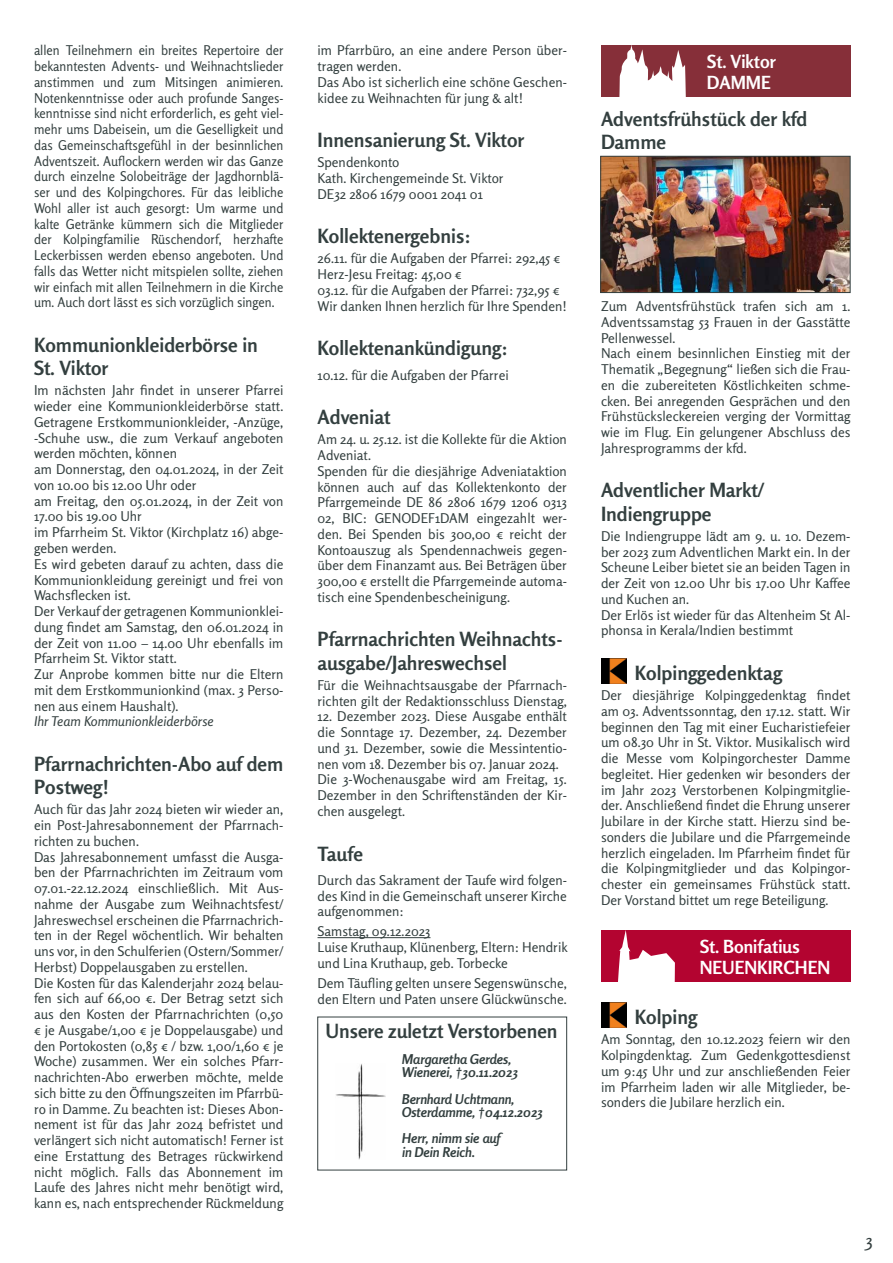
<style>
.page{position:relative;width:893px;height:1263px;background:#fff}
.page>*{position:absolute;margin:0;border:0;box-sizing:border-box;transform-origin:0 0}
.t1{font:700 19.5px/23.4px "Rosario";color:#333f3f}
.t2{font:700 18px/21px "Rosario";color:#fff}
.t3{font:18px "Rosario";color:#333f3f}
.t4{font:13.5px/15.8px "Rosario";color:#333f3f}
.t5{font:13.5px/15.8px "Rosario";color:#333f3f;text-align:justify;scale:.94 1}
.t6{font:italic 700 13.5px/13.5px "Rosario";color:#333f3f}
.t7{font:italic 13.5px "Rosario";color:#333f3f}
</style>
<div class="page">
<div style="left:317px;top:1017px;width:250px;height:153px;border:1px solid #333f3f"></div>
<img style="left:335px;top:1064px;width:51px;height:95px">
<hr style="left:317px;top:937px;width:113px;height:1px;background:#333f3f">
<div style="left:601px;top:46px;width:250px;height:51px;background:#862f39"></div>
<svg style="left:619px;top:45px;width:67px;height:52px"></svg>
<img style="left:601px;top:658px;width:25px;height:25px">
<div style="left:601px;top:931px;width:250px;height:51px;background:#b30430"></div>
<svg style="left:618px;top:930px;width:57px;height:52px"></svg>
<img style="left:601px;top:1002px;width:25px;height:26px">
<img style="left:602px;top:158px;width:246px;height:133px">
<div style="left:600px;top:156px;width:250px;height:137px;border:1px solid #333f3f"></div>
<p class="t5" style="left:34px;top:43px;width:267px">allen Teilnehmern ein breites Repertoire der bekanntesten Advents- und Weihnachtslieder anstimmen und zum Mitsingen animieren.<br>Notenkenntnisse oder auch profunde Sanges&shy;kenntnisse sind nicht erforderlich, es geht viel&shy;mehr ums Dabeisein, um die Geselligkeit und das Gemeinschaftsgefühl in der besinnlichen Adventszeit. Auflockern werden wir das Ganze durch einzelne Solobeiträge der Jagdhornblä&shy;ser und des Kolpingchores. Für das leibliche Wohl aller ist auch gesorgt: Um warme und kalte Getränke kümmern sich die Mitglieder der Kolpingfamilie Rüschendorf, herzhafte Leckerbissen werden ebenso angeboten. Und falls das Wetter nicht mitspielen sollte, ziehen wir einfach mit allen Teilnehmern in die Kirche um. Auch dort lässt es sich vorzüglich singen.</p>
<h1 class="t1" style="left:34px;top:333px;width:225px">Kommunionkleiderbörse in<br>St. Viktor</h1>
<p class="t4" style="left:34px;top:383px;width:251px">Im nächsten Jahr findet in unserer Pfarrei wieder eine Kommunionkleiderbörse statt.<br>Getragene Erstkommunionkleider, -Anzüge, -Schuhe usw., die zum Verkauf angeboten werden möchten, können<br>am Donnerstag, den 04.01.2024, in der Zeit von 10.00 bis 12.00 Uhr oder<br>am Freitag, den 05.01.2024, in der Zeit von 17.00 bis 19.00 Uhr<br>im Pfarrheim St. Viktor (Kirchplatz 16) abge&shy;geben werden.<br>Es wird gebeten darauf zu achten, dass die Kommunionkleidung gereinigt und frei von Wachsflecken ist.<br>Der Verkauf der getragenen Kommunionklei&shy;dung findet am Samstag, den 06.01.2024 in der Zeit von 11.00 – 14.00 Uhr ebenfalls im Pfarrheim St. Viktor statt.<br>Zur Anprobe kommen bitte nur die Eltern mit dem Erstkommunionkind (max. 3 Perso&shy;nen aus einem Haushalt).</p>
<p class="t7" style="left:34px;top:713px;width:181px">Ihr Team Kommunionkleiderbörse</p>
<h1 class="t1" style="left:34px;top:752px;width:251px">Pfarrnachrichten-Abo auf dem<br>Postweg!</h1>
<p class="t4" style="left:34px;top:801px;width:251px">Auch für das Jahr 2024 bieten wir wieder an, ein Post-Jahresabonnement der Pfarrnach&shy;richten zu buchen.<br>Das Jahresabonnement umfasst die Ausga&shy;ben der Pfarrnachrichten im Zeitraum vom 07.01.-22.12.2024 einschließlich. Mit Aus&shy;nahme der Ausgabe zum Weihnachtsfest/ Jahreswechsel erscheinen die Pfarrnachrich&shy;ten in der Regel wöchentlich. Wir behalten uns vor, in den Schulferien (Ostern/Sommer/ Herbst) Doppelausgaben zu erstellen.<br>Die Kosten für das Kalenderjahr 2024 belau&shy;fen sich auf 66,00 €. Der Betrag setzt sich aus den Kosten der Pfarrnachrichten (0,50 € je Ausgabe/1,00 € je Doppelausgabe) und den Portokosten (0,85 € / bzw. 1,00/1,60 € je Woche) zusammen. Wer ein solches Pfarr&shy;nachrichten-Abo erwerben möchte, melde sich bitte zu den Öffnungszeiten im Pfarrbü&shy;ro in Damme. Zu beachten ist: Dieses Abon&shy;nement ist für das Jahr 2024 befristet und verlängert sich nicht automatisch! Ferner ist eine Erstattung des Betrages rückwirkend nicht möglich. Falls das Abonnement im Laufe des Jahres nicht mehr benötigt wird, kann es, nach entsprechender Rückmeldung</p>
<p class="t4" style="left:317px;top:43px;width:251px">im Pfarrbüro, an eine andere Person über&shy;tragen werden.<br>Das Abo ist sicherlich eine schöne Geschen&shy;kidee zu Weihnachten für jung &amp; alt!</p>
<h1 class="t1" style="left:317px;top:128px;width:208px">Innensanierung St. Viktor</h1>
<p class="t4" style="left:317px;top:155px;width:188px">Spendenkonto<br>Kath. Kirchengemeinde St. Viktor<br>DE32 2806 1679 0001 2041 01</p>
<h1 class="t1" style="left:317px;top:224px;width:155px">Kollektenergebnis:</h1>
<p class="t4" style="left:317px;top:251px;width:251px">26.11. für die Aufgaben der Pfarrei: 292,45 € Herz-Jesu Freitag: 45,00 €<br>03.12. für die Aufgaben der Pfarrei: 732,95 € Wir danken Ihnen herzlich für Ihre Spenden!</p>
<h1 class="t1" style="left:317px;top:336px;width:192px">Kollektenankündigung:</h1>
<p class="t4" style="left:317px;top:367px;width:193px">10.12. für die Aufgaben der Pfarrei</p>
<h1 class="t1" style="left:317px;top:405px;width:74px">Adveniat</h1>
<p class="t4" style="left:317px;top:431px;width:251px">Am 24. u. 25.12. ist die Kollekte für die Aktion Adveniat.<br>Spenden für die diesjährige Adveniataktion können auch auf das Kollektenkonto der Pfarrgemeinde DE 86 2806 1679 1206 0313<br>02, BIC: GENODEF1DAM eingezahlt wer&shy;den. Bei Spenden bis 300,00 € reicht der Kontoauszug als Spendennachweis gegen&shy;über dem Finanzamt aus. Bei Beträgen über 300,00 € erstellt die Pfarrgemeinde automa&shy;tisch eine Spendenbescheinigung.</p>
<h1 class="t1" style="left:317px;top:627px;width:246px">Pfarrnachrichten Weihnachts&shy;ausgabe/Jahreswechsel</h1>
<p class="t4" style="left:317px;top:677px;width:251px">Für die Weihnachtsausgabe der Pfarrnach&shy;richten gilt der Redaktionsschluss Dienstag,</p>
<p class="t4" style="left:317px;top:709px;width:251px">12. Dezember 2023. Diese Ausgabe enthält die Sonntage 17. Dezember, 24. Dezember und 31. Dezember, sowie die Messintentio&shy;nen vom 18. Dezember bis 07. Januar 2024.<br>Die 3-Wochenausgabe wird am Freitag, 15.<br>Dezember in den Schriftenständen der Kir&shy;chen ausgelegt.</p>
<h1 class="t1" style="left:317px;top:842px;width:47px">Taufe</h1>
<p class="t4" style="left:317px;top:872px;width:251px;text-align:justify">Durch das Sakrament der Taufe wird folgen&shy;des Kind in die Gemeinschaft unserer Kirche aufgenommen:</p>
<p class="t4" style="left:317px;top:923px;width:252px">Samstag, 09.12.2023<br>Luise Kruthaup, Klünenberg, Eltern: Hendrik und Lina Kruthaup, geb. Torbecke</p>
<p class="t4" style="left:317px;top:975px;width:251px">Dem Täufling gelten unsere Segenswünsche, den Eltern und Paten unsere Glückwünsche.</p>
<h1 class="t1" style="left:325px;top:1019px;width:233px">Unsere zuletzt Verstorbenen</h1>
<p class="t6" style="left:402px;top:1052px;width:117px">Margaretha Gerdes,<br>Wienerei, †30.11.2023</p>
<p class="t6" style="left:402px;top:1092px;width:142px">Bernhard Uchtmann,<br>Osterdamme, †04.12.2023</p>
<p class="t6" style="left:402px;top:1132px;width:100px">Herr, nimm sie auf in Dein Reich.</p>
<h2 class="t2" style="left:707px;top:50px;width:71px">St. Viktor<br>DAMME</h2>
<h1 class="t1" style="left:601px;top:107px;width:208px">Adventsfrühstück der kfd<br>Damme</h1>
<p class="t4" style="left:601px;top:298px;width:251px">Zum Adventsfrühstück trafen sich am 1.<br>Adventssamstag 53 Frauen in der Gasstätte Pellenwessel.<br>Nach einem besinnlichen Einstieg mit der Thematik „Begegnung“ ließen sich die Frau&shy;en die zubereiteten Köstlichkeiten schme&shy;cken. Bei anregenden Gesprächen und den Frühstücksleckereien verging der Vormittag wie im Flug. Ein gelungener Abschluss des Jahresprogramms der kfd.</p>
<h1 class="t1" style="left:601px;top:478px;width:165px">Adventlicher Markt/<br>Indiengruppe</h1>
<p class="t4" style="left:601px;top:528px;width:251px">Die Indiengruppe lädt am 9. u. 10. Dezem&shy;ber 2023 zum Adventlichen Markt ein. In der Scheune Leiber bietet sie an beiden Tagen in der Zeit von 12.00 Uhr bis 17.00 Uhr Kaffee und Kuchen an.<br>Der Erlös ist wieder für das Altenheim St Al&shy;phonsa in Kerala/Indien bestimmt</p>
<h1 class="t1" style="left:635px;top:661px;width:149px">Kolpinggedenktag</h1>
<p class="t4" style="left:601px;top:687px;width:251px;text-align:justify">Der diesjährige Kolpinggedenktag findet am 03. Adventssonntag, den 17.12. statt. Wir beginnen den Tag mit einer Eucharistiefeier um 08.30 Uhr in St. Viktor. Musikalisch wird die Messe vom Kolpingorchester Damme begleitet. Hier gedenken wir besonders der im Jahr 2023 Verstorbenen Kolpingmitglie&shy;der. Anschließend findet die Ehrung unserer Jubilare in der Kirche statt. Hierzu sind be&shy;sonders die Jubilare und die Pfarrgemeinde herzlich eingeladen. Im Pfarrheim findet für die Kolpingmitglieder und das Kolpingor&shy;chester ein gemeinsames Frühstück statt.<br>Der Vorstand bittet um rege Beteiligung.</p>
<h2 class="t2" style="left:700px;top:935px;width:132px">St. Bonifatius<br>NEUENKIRCHEN</h2>
<h1 class="t1" style="left:635px;top:1005px;width:64px">Kolping</h1>
<p class="t4" style="left:601px;top:1032px;width:251px;text-align:justify">Am Sonntag, den 10.12.2023 feiern wir den Kolpingdenktag. Zum Gedenkgottesdienst um 9:45 Uhr und zur anschließenden Feier im Pfarrheim laden wir alle Mitglieder, be&shy;sonders die Jubilare herzlich ein.</p>
<h2 class="t3" style="left:865px;top:1230px;width:9px">3</h2>
</div>
